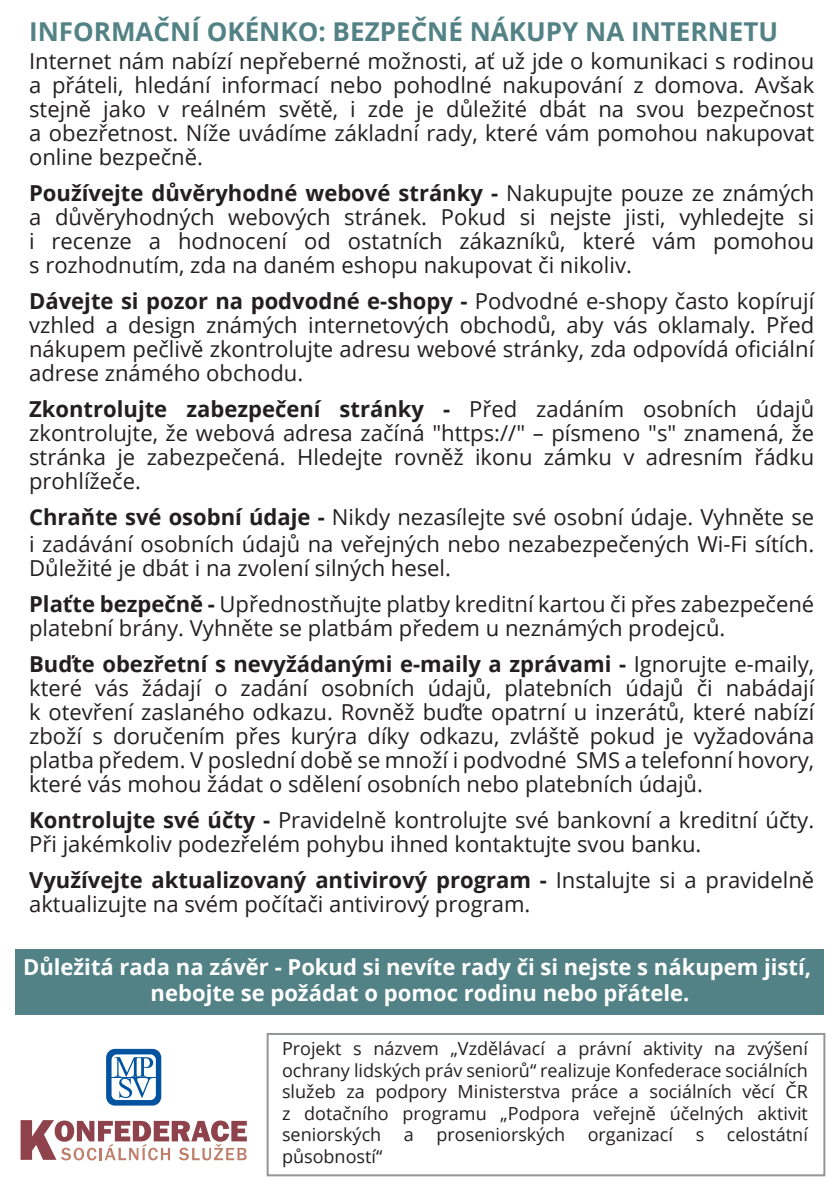
<style>
.page{position:relative;width:840px;height:1191px;background:#fff}
.page>*{position:absolute;margin:0;border:0;box-sizing:border-box;transform-origin:0 0}
.t1{font:700 26px "Open Sans";color:#538286}
.t2{font:22px/24px "Open Sans";color:#231f20;text-align:justify}
.t3{font:700 22px/26.4px "Open Sans";color:#fff;text-align:center}
.t4{font:18px/21.6px "Open Sans";color:#231f20;text-align:justify}
.s1{font-weight:700}
</style>
<div class="page">
<div style="left:16px;top:949px;width:807px;height:65px;background:#538286"></div>
<svg style="left:106px;top:1048px;width:55px;height:57px"></svg>
<svg style="left:21px;top:1120px;width:226px;height:40px"></svg>
<div style="left:266px;top:1033px;width:558px;height:143px;border:2px solid #939598"></div>
<p class="t1" style="left:29px;top:13px;width:750px">INFORMAČNÍ OKÉNKO: BEZPEČNÉ NÁKUPY NA INTERNETU</p>
<p class="t2" style="left:29px;top:48px;width:786px">Internet nám nabízí nepřeberné možnosti, ať už jde o komunikaci s rodinou a přáteli, hledání informací nebo pohodlné nakupování z domova. Avšak stejně jako v reálném světě, i zde je důležité dbát na svou bezpečnost a obezřetnost. Níže uvádíme základní rady, které vám pomohou nakupovat online bezpečně.</p>
<p class="t2" style="left:29px;top:180px;width:786px"><span class="s1">Používejte důvěryhodné webové stránky -</span> Nakupujte pouze ze známých a důvěryhodných webových stránek. Pokud si nejste jisti, vyhledejte si i recenze a hodnocení od ostatních zákazníků, které vám pomohou s rozhodnutím, zda na daném eshopu nakupovat či nikoliv.</p>
<p class="t2" style="left:29px;top:288px;width:786px"><span class="s1">Dávejte si pozor na podvodné e-shopy -</span> Podvodné e-shopy často kopírují vzhled a design známých internetových obchodů, aby vás oklamaly. Před nákupem pečlivě zkontrolujte adresu webové stránky, zda odpovídá oficiální adrese známého obchodu.</p>
<p class="t2" style="left:29px;top:396px;width:786px"><span class="s1">Zkontrolujte zabezpečení stránky -</span> Před zadáním osobních údajů zkontrolujte, že webová adresa začíná "https://" – písmeno "s" znamená, že stránka je zabezpečená. Hledejte rovněž ikonu zámku v adresním řádku prohlížeče.</p>
<p class="t2" style="left:29px;top:503px;width:786px;line-height:26.4px"><span class="s1">Chraňte své osobní údaje -</span> Nikdy nezasílejte své osobní údaje. Vyhněte se i zadávání osobních údajů na veřejných nebo nezabezpečených Wi-Fi sítích.</p>
<p class="t2" style="left:29px;top:549px;width:786px;line-height:36px">Důležité je dbát i na zvolení silných hesel.<br><span class="s1">Plaťte bezpečně -</span> Upřednostňujte platby kreditní kartou či přes zabezpečené</p>
<p class="t2" style="left:29px;top:609px;width:786px;line-height:36px">platební brány. Vyhněte se platbám předem u neznámých prodejců.<br><span class="s1">Buďte obezřetní s nevyžádanými e-maily a zprávami -</span> Ignorujte e-maily,</p>
<p class="t2" style="left:29px;top:675px;width:786px">které vás žádají o zadání osobních údajů, platebních údajů či nabádají k otevření zaslaného odkazu. Rovněž buďte opatrní u inzerátů, které nabízí zboží s doručením přes kurýra díky odkazu, zvláště pokud je vyžadována platba předem. V poslední době se množí i podvodné SMS a telefonní hovory, které vás mohou žádat o sdělení osobních nebo platebních údajů.</p>
<p class="t2" style="left:29px;top:807px;width:786px"><span class="s1">Kontrolujte své účty -</span> Pravidelně kontrolujte své bankovní a kreditní účty.<br>Při jakémkoliv podezřelém pohybu ihned kontaktujte svou banku.</p>
<p class="t2" style="left:29px;top:867px;width:786px"><span class="s1">Využívejte aktualizovaný antivirový program -</span> Instalujte si a pravidelně aktualizujte na svém počítači antivirový program.</p>
<p class="t3" style="left:23px;top:953px;width:789px">Důležitá rada na závěr - Pokud si nevíte rady či si nejste s nákupem jistí, nebojte se požádat o pomoc rodinu nebo přátele.</p>
<p class="t4" style="left:282px;top:1037px;width:527px">Projekt s názvem „Vzdělávací a právní aktivity na zvýšení ochrany lidských práv seniorů“ realizuje Konfederace sociálních služeb za podpory Ministerstva práce a sociálních věcí ČR z dotačního programu „Podpora veřejně účelných aktivit seniorských</p>
<p class="t4" style="left:403px;top:1123px;width:12px">a</p>
<p class="t4" style="left:436px;top:1123px;width:130px">proseniorských</p>
<p class="t4" style="left:587px;top:1123px;width:87px">organizací</p>
<p class="t4" style="left:695px;top:1123px;width:10px">s</p>
<p class="t4" style="left:726px;top:1123px;width:83px">celostátní</p>
<p class="t4" style="left:282px;top:1145px;width:102px">působností“</p>
</div>
